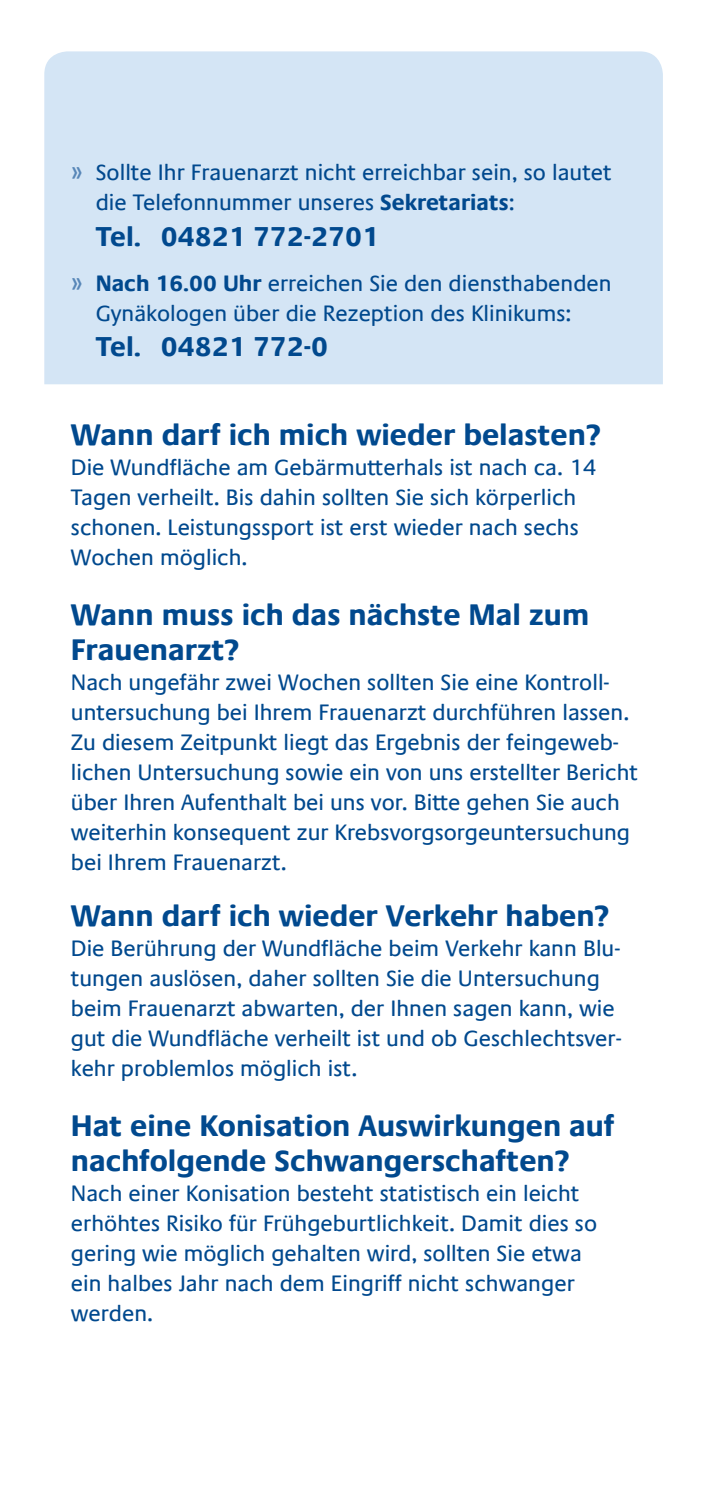
<style>
.page{position:relative;width:709px;height:1489px;background:#fff}
.page>*{position:absolute;margin:0;border:0;box-sizing:border-box;transform-origin:0 0}
.t1{font:700 30px/35px "Praxis Com";color:#01498e}
.t2{font:700 27.5px "Praxis Com";color:#01498e}
.t3{font:22.5px/30px "Praxis Com";color:#01498e}
.s1{font-size:27.5px;color:#5887b8}
.s2{font-weight:700}
</style>
<div class="page">
<div style="left:44px;top:51px;width:619px;height:333px;background:#d4e5f5"></div>
<p class="t3" style="left:96px;top:158px;width:517px;text-indent:-25px"><span class="s1">»</span> Sollte Ihr Frauenarzt nicht erreichbar sein, so lautet die Telefonnummer unseres <span class="s2">Sekretariats</span>:</p>
<p class="t2" style="left:96px;top:220px;width:285px">Tel. 04821 772-2701</p>
<p class="t3" style="left:96px;top:268px;width:517px;text-indent:-25px"><span class="s1">»</span> <span class="s2">Nach 16.00 Uhr</span> erreichen Sie den diensthabenden<br>Gynäkologen über die Rezeption des Klinikums:</p>
<p class="t2" style="left:96px;top:330px;width:234px">Tel. 04821 772-0</p>
<h1 class="t1" style="left:71px;top:417px;width:532px">Wann darf ich mich wieder belasten?</h1>
<p class="t3" style="left:71px;top:453px;width:527px">Die Wundfläche am Gebärmutterhals ist nach ca. 14<br>Tagen verheilt. Bis dahin sollten Sie sich körperlich schonen. Leistungssport ist erst wieder nach sechs Wochen möglich.</p>
<h1 class="t1" style="left:71px;top:597px;width:520px">Wann muss ich das nächste Mal zum<br>Frauenarzt?</h1>
<p class="t3" style="left:71px;top:668px;width:568px">Nach ungefähr zwei Wochen sollten Sie eine Kontroll&shy;untersuchung bei Ihrem Frauenarzt durchführen lassen.<br>Zu diesem Zeitpunkt liegt das Ergebnis der feingeweb&shy;lichen Untersuchung sowie ein von uns erstellter Bericht über Ihren Aufenthalt bei uns vor. Bitte gehen Sie auch weiterhin konsequent zur Krebsvorgsorgeuntersuchung bei Ihrem Frauenarzt.</p>
<h1 class="t1" style="left:71px;top:897px;width:540px">Wann darf ich wieder Verkehr haben?</h1>
<p class="t3" style="left:71px;top:933px;width:552px">Die Berührung der Wundfläche beim Verkehr kann Blu&shy;tungen auslösen, daher sollten Sie die Untersuchung beim Frauenarzt abwarten, der Ihnen sagen kann, wie gut die Wundfläche verheilt ist und ob Geschlechtsver&shy;kehr problemlos möglich ist.</p>
<h1 class="t1" style="left:71px;top:1107px;width:545px">Hat eine Konisation Auswirkungen auf nachfolgende Schwangerschaften?</h1>
<p class="t3" style="left:71px;top:1178px;width:528px">Nach einer Konisation besteht statistisch ein leicht erhöhtes Risiko für Frühgeburtlichkeit. Damit dies so gering wie möglich gehalten wird, sollten Sie etwa ein halbes Jahr nach dem Eingriff nicht schwanger werden.</p>
</div>
